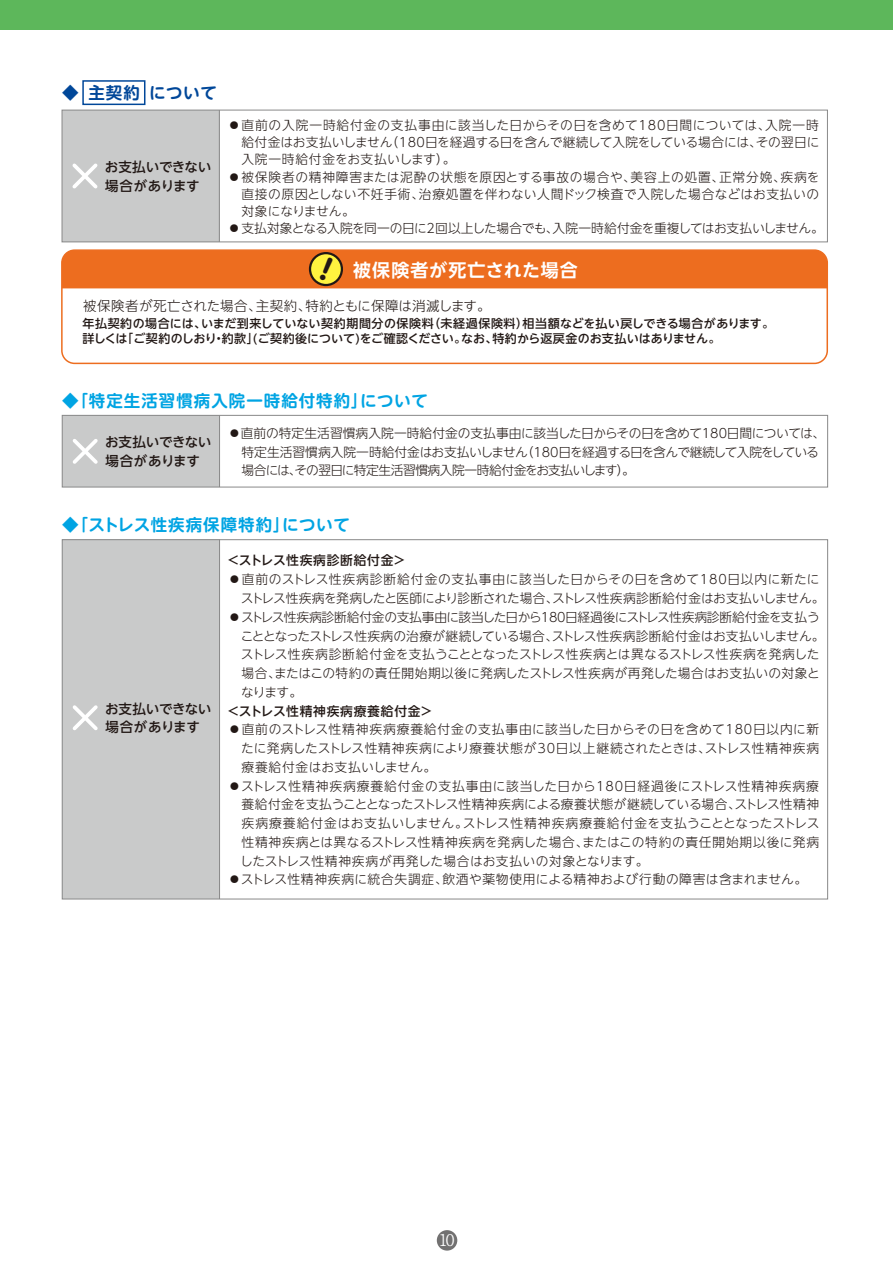
<style>
.page{position:relative;width:893px;height:1263px;background:#fff}
.page>*{position:absolute;margin:0;border:0;box-sizing:border-box;transform-origin:0 0}
.t1{font:700 18px "UD Shin Go NT Pro De";letter-spacing:.06em;color:#fff}
.t2{font:17.4px "Marumin Old Std N R";color:#fff}
.t3{font:700 16.5px "UD Shin M Go Pro De";letter-spacing:.06em;color:#00a4e3}
.t4{font:700 16.5px "UD Shin M Go Pro De";letter-spacing:.04em;color:#00a4e3}
.t5{font:700 16.5px "UD Shin M Go Pro De";letter-spacing:.04em;color:#004799}
.t6{font:500 13.5px/18.8px "UD Shin Go NT Pro";letter-spacing:-.01em;color:#221815}
.t7{font:300 13.5px "UD Shin Go NT Pro";letter-spacing:.01em;color:#221815}
.t8{font:300 12.75px/18.8px "UD Shin Go NT Pro";letter-spacing:-.01em;color:#221815;text-align:justify}
.t9{font:300 12.75px/18.8px "UD Shin Go NT Pro";letter-spacing:-.035em;color:#221815}
.t10{font:300 12.75px/18.8px "UD Shin Go NT Pro";letter-spacing:.02em;color:#221815}
.t11{font:300 12.75px "UD Shin Go NT Pro";letter-spacing:.035em;color:#221815}
.t12{font:500 12.75px "UD Shin Go NT Pro";letter-spacing:.06em;color:#221815}
.t13{font:500 12px/14.2px "UD Shin Go NT Pro";letter-spacing:.02em;color:#221815}
</style>
<div class="page">
<div style="left:0;top:0;width:893px;height:29px;background:#5db75b"></div>
<div style="left:82px;top:80px;width:63px;height:25px;border:2px solid #004799"></div>
<div style="left:62px;top:110px;width:157px;height:132px;background:#c9caca"></div>
<div style="left:62px;top:110px;width:766px;height:132px;border:1px solid #898989"></div>
<hr style="left:219px;top:110px;width:1px;height:132px;background:#898989">
<svg style="left:72px;top:163px;width:26px;height:26px"></svg>
<div style="left:61px;top:249px;width:767px;height:115px;border:2px solid #ed6d1f;border-radius:13px"></div>
<div style="left:62px;top:415px;width:158px;height:72px;background:#c9caca"></div>
<div style="left:62px;top:415px;width:766px;height:72px;border:1px solid #898989"></div>
<hr style="left:219px;top:415px;width:1px;height:72px;background:#898989">
<svg style="left:72px;top:439px;width:26px;height:25px"></svg>
<div style="left:62px;top:540px;width:158px;height:359px;background:#c9caca"></div>
<hr style="left:219px;top:540px;width:1px;height:359px;background:#898989">
<svg style="left:72px;top:705px;width:26px;height:25px"></svg>
<div style="left:437px;top:1230px;width:20px;height:20px;background:#727171;border-radius:50%"></div>
<div style="left:62px;top:250px;width:765px;height:38px;background:#ed6d1f"></div>
<p class="t5" style="left:88px;top:79px;width:53px">主契約</p>
<p class="t5" style="left:62px;top:80px;width:156px">◆　　　　について</p>
<p class="t6" style="left:105px;top:157px;width:108px">お支払いできない場合があります</p>
<p class="t8" style="left:241px;top:116px;width:580px;line-height:17.2px;text-indent:-14px">●直前の入院一時給付金の支払事由に該当した日からその日を含めて180日間については、入院一時給付金はお支払いしません（180日を経過する日を含んで継続して入院をしている場合には、その翌日に入院一時給付金をお支払いします）。</p>
<p class="t8" style="left:241px;top:168px;width:580px;line-height:17.2px;text-indent:-13px">●被保険者の精神障害または泥酔の状態を原因とする事故の場合や、美容上の処置、正常分娩、疾病を直接の原因としない不妊手術、治療処置を伴わない人間ドック検査で入院した場合などはお支払いの対象になりません。</p>
<p class="t8" style="left:228px;top:219px;width:598px">●支払対象となる入院を同一の日に2回以上した場合でも、入院一時給付金を重複してはお支払いしません。</p>
<h1 class="t1" style="left:353px;top:255px;width:226px">被保険者が死亡された場合</h1>
<p class="t7" style="left:83px;top:294px;width:409px">被保険者が死亡された場合、主契約、特約ともに保障は消滅します。</p>
<p class="t13" style="left:82px;top:316px;width:693px">年払契約の場合には、いまだ到来していない契約期間分の保険料（未経過保険料）相当額などを払い戻しできる場合があります。詳しくは「ご契約のしおり・約款」(ご契約後について)をご確認ください。なお、特約から返戻金のお支払いはありません。</p>
<p class="t3" style="left:62px;top:387px;width:367px">◆「特定生活習慣病入院一時給付特約」について</p>
<p class="t9" style="left:242px;top:423px;width:585px;text-indent:-14px">●直前の特定生活習慣病入院一時給付金の支払事由に該当した日からその日を含めて180日間については、特定生活習慣病入院一時給付金はお支払いしません（180日を経過する日を含んで継続して入院をしている場合には、その翌日に特定生活習慣病入院一時給付金をお支払いします）。</p>
<p class="t6" style="left:105px;top:432px;width:108px">お支払いできない場合があります</p>
<p class="t4" style="left:62px;top:511px;width:289px">◆「ストレス性疾病保障特約」について</p>
<p class="t12" style="left:227px;top:550px;width:181px">＜ストレス性疾病診断給付金＞</p>
<p class="t10" style="left:241px;top:569px;width:585px;text-indent:-13px">●直前のストレス性疾病診断給付金の支払事由に該当した日からその日を含めて180日以内に新たにストレス性疾病を発病したと医師により診断された場合、ストレス性疾病診断給付金はお支払いしません。</p>
<p class="t8" style="left:241px;top:607px;width:585px;text-align:left;text-indent:-13px">●ストレス性疾病診断給付金の支払事由に該当した日から180日経過後にストレス性疾病診断給付金を支払うこととなったストレス性疾病の治療が継続している場合、ストレス性疾病診断給付金はお支払いしません。ストレス性疾病診断給付金を支払うこととなったストレス性疾病とは異なるストレス性疾病を発病した場合、またはこの特約の責任開始期以後に発病したストレス性疾病が再発した場合はお支払いの対象となります。</p>
<p class="t12" style="left:227px;top:700px;width:208px">＜ストレス性精神疾病療養給付金＞</p>
<p class="t8" style="left:241px;top:720px;width:580px;text-indent:-13px">●直前のストレス性精神疾病療養給付金の支払事由に該当した日からその日を含めて180日以内に新たに発病したストレス性精神疾病により療養状態が30日以上継続されたときは、ストレス性精神疾病療養給付金はお支払いしません。</p>
<p class="t8" style="left:240px;top:776px;width:581px;text-indent:-12px">●ストレス性精神疾病療養給付金の支払事由に該当した日から180日経過後にストレス性精神疾病療養給付金を支払うこととなったストレス性精神疾病による療養状態が継続している場合、ストレス性精神疾病療養給付金はお支払いしません。ストレス性精神疾病療養給付金を支払うこととなったストレス性精神疾病とは異なるストレス性精神疾病を発病した場合、またはこの特約の責任開始期以後に発病したストレス性精神疾病が再発した場合はお支払いの対象となります。</p>
<p class="t11" style="left:228px;top:869px;width:581px">●ストレス性精神疾病に統合失調症、飲酒や薬物使用による精神および行動の障害は含まれません。</p>
<p class="t6" style="left:105px;top:699px;width:108px">お支払いできない場合があります</p>
<h2 class="t2" style="left:438px;top:1230px;width:19px">10</h2>
</div>
